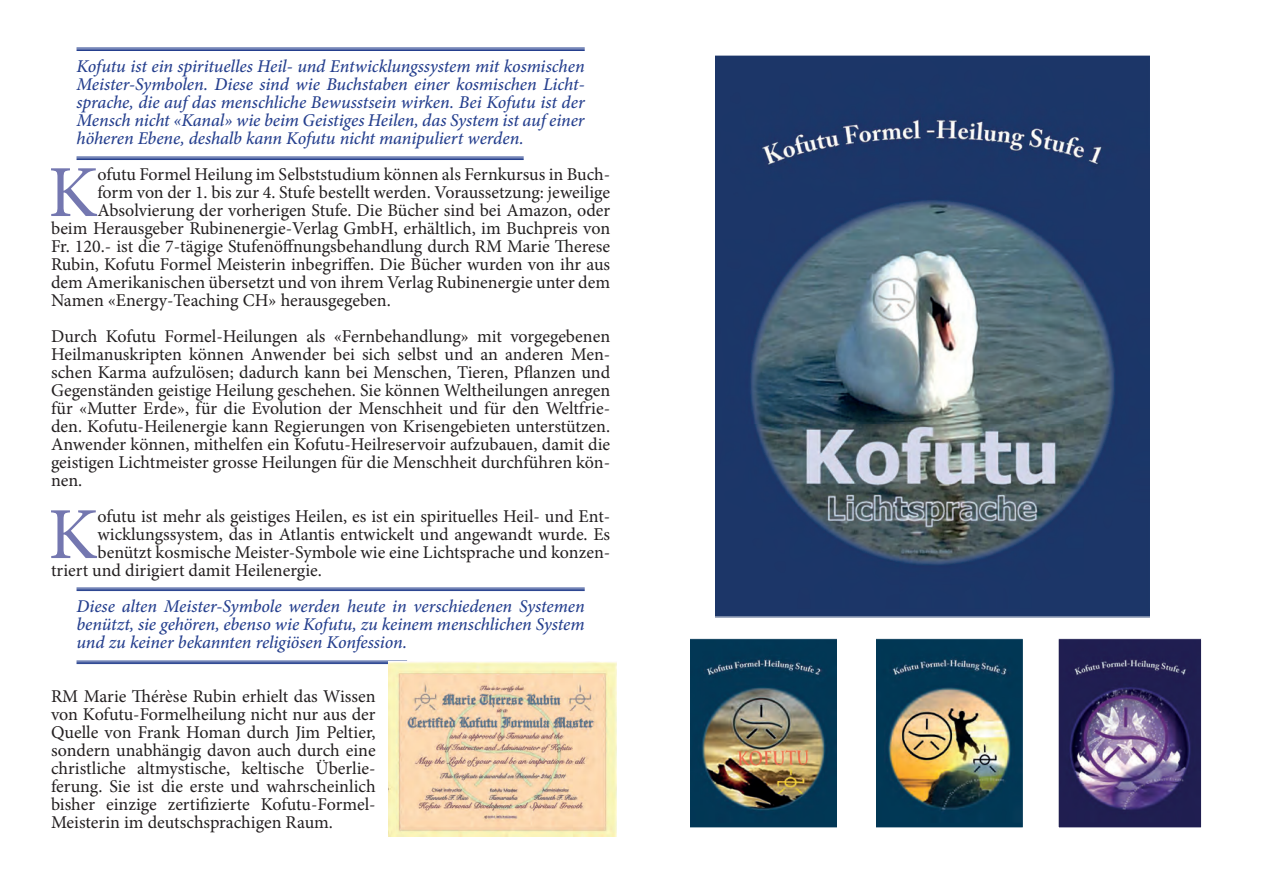
<style>
.page{position:relative;width:1263px;height:893px;background:#fff}
.page>*{position:absolute;margin:0;border:0;box-sizing:border-box;transform-origin:0 0}
.Fliesstext_Initial{font:73.35px "Minion Pro";color:#7477b0}
.Fliesstext_ohne_Einzug{font:18px/18px "Minion Pro";color:#231f20;text-align:justify}
.Fliesstext_Initial-2{font:18px "Minion Pro";color:#231f20}
.Zitat{font:italic 500 18px/18px "Minion Pro";letter-spacing:-.005em;color:#253f8e;text-align:justify}
</style>
<div class="page">
<hr style="left:77px;top:48px;width:508px;height:1px;background:#253f8e">
<hr style="left:77px;top:49px;width:508px;height:1px;background:#253f8e">
<hr style="left:77px;top:50px;width:508px;height:1px;background:#253f8e">
<hr style="left:77px;top:157px;width:447px;height:1px;background:#253f8e">
<hr style="left:77px;top:158px;width:447px;height:1px;background:#253f8e">
<hr style="left:77px;top:159px;width:447px;height:1px;background:#253f8e">
<hr style="left:77px;top:588px;width:508px;height:1px;background:#253f8e">
<hr style="left:77px;top:589px;width:508px;height:1px;background:#253f8e">
<hr style="left:77px;top:590px;width:508px;height:1px;background:#253f8e">
<hr style="left:77px;top:661px;width:330px;height:1px;background:#253f8e">
<hr style="left:77px;top:662px;width:330px;height:1px;background:#253f8e">
<hr style="left:77px;top:663px;width:330px;height:1px;background:#253f8e">
<img style="left:388px;top:662px;width:228px;height:174px">
<img style="left:715px;top:57px;width:434px;height:558px">
<img style="left:690px;top:640px;width:146px;height:186px">
<div style="left:686px;top:638px;width:154px;height:190px;border:1px solid #fff"></div>
<img style="left:877px;top:640px;width:144px;height:186px">
<div style="left:875px;top:638px;width:148px;height:190px;border:1px solid #fff"></div>
<img style="left:1060px;top:640px;width:140px;height:186px">
<div style="left:1058px;top:638px;width:144px;height:190px;border:1px solid #fff"></div>
<p class="Zitat" style="left:77px;top:57px;width:510px">Kofutu ist ein spirituelles Heil- und Entwicklungssystem mit kosmischen Meister-Symbolen. Diese sind wie Buchstaben einer kosmischen Licht&shy;sprache, die auf das menschliche Bewusstsein wirken. Bei Kofutu ist der Mensch nicht «Kanal» wie beim Geistiges Heilen, das System ist auf einer höheren Ebene, deshalb kann Kofutu nicht manipuliert werden.</p>
<p class="Fliesstext_Initial" style="left:48px;top:143px;width:51px">K</p>
<p class="Fliesstext_Initial-2" style="left:97px;top:162px;width:514px">ofutu Formel Heilung im Selbststudium können als Fernkursus in Buch-</p>
<p class="Fliesstext_Initial-2" style="left:97px;top:180px;width:514px">form von der 1. bis zur 4. Stufe bestellt werden. Voraussetzung: jeweilige</p>
<p class="Fliesstext_Initial-2" style="left:97px;top:198px;width:514px">Absolvierung der vorherigen Stufe. Die Bücher sind bei Amazon, oder</p>
<p class="Fliesstext_Initial-2" style="left:51px;top:216px;width:561px">beim Herausgeber Rubinenergie-Verlag GmbH, erhältlich, im Buchpreis von</p>
<p class="Fliesstext_Initial-2" style="left:51px;top:234px;width:561px">Fr. 120.- ist die 7-tägige Stufenöffnungsbehandlung durch RM Marie Therese</p>
<p class="Fliesstext_Initial-2" style="left:51px;top:252px;width:561px">Rubin, Kofutu Formel Meisterin inbegriffen. Die Bücher wurden von ihr aus</p>
<p class="Fliesstext_Initial-2" style="left:51px;top:270px;width:561px">dem Amerikanischen übersetzt und von ihrem Verlag Rubinenergie unter dem</p>
<p class="Fliesstext_Initial-2" style="left:51px;top:288px;width:341px">Namen «Energy-Teaching CH» herausgegeben.</p>
<p class="Fliesstext_ohne_Einzug" style="left:51px;top:327px;width:561px">Durch Kofutu Formel-Heilungen als «Fernbehandlung» mit vorgegebenen Heilmanuskripten können Anwender bei sich selbst und an anderen Men&shy;schen Karma aufzulösen; dadurch kann bei Menschen, Tieren, Pflanzen und Gegenständen geistige Heilung geschehen. Sie können Weltheilungen anregen für «Mutter Erde», für die Evolution der Menschheit und für den Weltfrie&shy;den. Kofutu-Heilenergie kann Regierungen von Krisengebieten unterstützen.<br>Anwender können, mithelfen ein Kofutu-Heilreservoir aufzubauen, damit die geistigen Lichtmeister grosse Heilungen für die Menschheit durchführen kön&shy;nen.</p>
<p class="Fliesstext_Initial" style="left:48px;top:485px;width:51px">K</p>
<p class="Fliesstext_Initial-2" style="left:97px;top:504px;width:514px">ofutu ist mehr als geistiges Heilen, es ist ein spirituelles Heil- und Ent-</p>
<p class="Fliesstext_Initial-2" style="left:97px;top:522px;width:514px">wicklungssystem, das in Atlantis entwickelt und angewandt wurde. Es</p>
<p class="Fliesstext_Initial-2" style="left:97px;top:540px;width:514px">benützt kosmische Meister-Symbole wie eine Lichtsprache und konzen-</p>
<p class="Fliesstext_Initial-2" style="left:51px;top:558px;width:272px">triert und dirigiert damit Heilenergie.</p>
<p class="Zitat" style="left:77px;top:597px;width:510px">Diese alten Meister-Symbole werden heute in verschiedenen Systemen benützt, sie gehören, ebenso wie Kofutu, zu keinem menschlichen System und zu keiner bekannten religiösen Konfession.</p>
<p class="Fliesstext_ohne_Einzug" style="left:51px;top:687px;width:326px">RM Marie Thérèse Rubin erhielt das Wissen von Kofutu-Formelheilung nicht nur aus der Quelle von Frank Homan durch Jim Peltier, sondern unabhängig davon auch durch eine christliche altmystische, keltische Überlie&shy;ferung. Sie ist die erste und wahrscheinlich bisher einzige zertifizierte Kofutu-Formel-Meisterin im deutschsprachigen Raum.</p>
</div>
